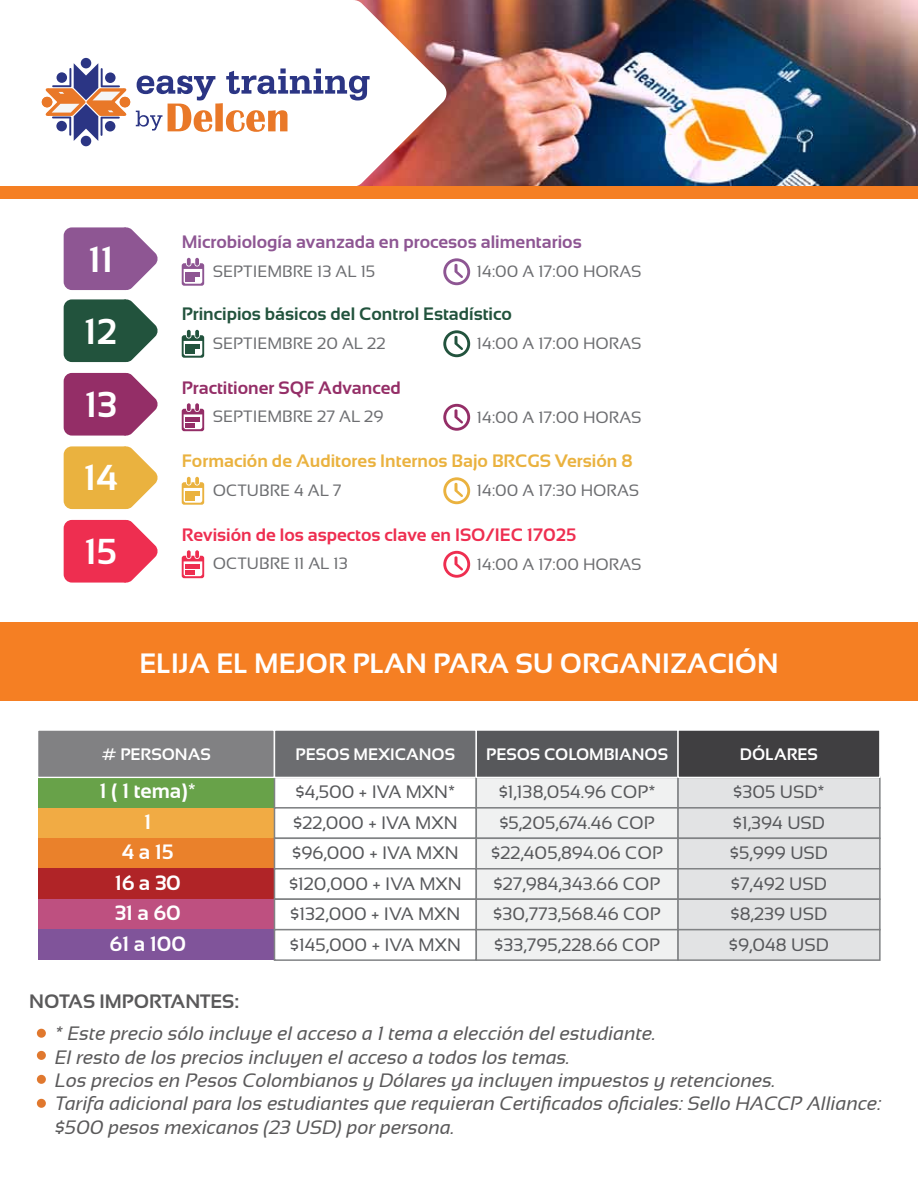
<style>
.page{position:relative;width:918px;height:1188px;background:#fff}
.page>*{position:absolute;margin:0;border:0;box-sizing:border-box;transform-origin:0 0}
.t1{font:700 36px/72.3px "Sansation";color:#fff;text-align:justify}
.t2{font:700 28.05px "Sansation";color:#fff}
.t3{font:700 20.7px/30.5px "Sansation";color:#fff;text-align:center}
.t4{font:italic 19.35px/23.2px "Sansation";color:#5a595a}
.t5{font:700 19.35px "Sansation";color:#5a595a}
.t6{font:18px/30.5px "Sansation";color:#57585b;text-align:center}
.t7{font:700 18px "Sansation";color:#eab23f}
.t8{font:700 18px "Sansation";color:#8e5693}
.t9{font:700 18px "Sansation";color:#ee2e50}
.t10{font:700 18px "Sansation";color:#22533d}
.t11{font:700 18px "Sansation";color:#942e67}
.t12{font:700 16.65px "Sansation";color:#fff}
.t13{font:16.5px "Sansation";color:#6d6e71}
</style>
<div class="page">
<img style="left:448px;top:0;width:470px;height:186px">
<svg style="left:41px;top:0;width:407px;height:186px"></svg>
<div style="left:42px;top:97px;width:10px;height:10px;background:#e97828;border-radius:50%"></div>
<div style="left:0;top:186px;width:918px;height:13px;background:#f57f23"></div>
<div style="left:38px;top:777px;width:236px;height:31px;background:#68a249"></div>
<div style="left:38px;top:808px;width:236px;height:30px;background:#f1ab44"></div>
<div style="left:38px;top:838px;width:236px;height:31px;background:#ea812b"></div>
<div style="left:38px;top:869px;width:236px;height:30px;background:#b02427"></div>
<div style="left:38px;top:899px;width:236px;height:31px;background:#be5080"></div>
<div style="left:38px;top:930px;width:236px;height:30px;background:#80549a"></div>
<div style="left:274px;top:807px;width:203px;height:32px;background:#fff;border:2px solid #808284"></div>
<div style="left:274px;top:838px;width:203px;height:32px;background:#fff;border:2px solid #808284"></div>
<div style="left:274px;top:868px;width:203px;height:32px;background:#fff;border:2px solid #808284"></div>
<div style="left:274px;top:898px;width:203px;height:32px;background:#fff;border:2px solid #808284"></div>
<div style="left:274px;top:929px;width:203px;height:32px;background:#fff;border:2px solid #808284"></div>
<div style="left:274px;top:729px;width:203px;height:49px;background:#6c6d70;border:1px solid #fff"></div>
<div style="left:37px;top:729px;width:238px;height:49px;background:#818183;border:1px solid #fff"></div>
<div style="left:476px;top:777px;width:203px;height:32px;background:#f0f1f1"></div>
<div style="left:476px;top:807px;width:203px;height:32px;background:#f0f1f1;border:2px solid #808284"></div>
<div style="left:476px;top:838px;width:203px;height:32px;background:#f0f1f1;border:2px solid #808284"></div>
<div style="left:476px;top:868px;width:203px;height:32px;background:#f0f1f1;border:2px solid #808284"></div>
<div style="left:476px;top:898px;width:203px;height:32px;background:#f0f1f1;border:2px solid #808284"></div>
<div style="left:476px;top:929px;width:203px;height:32px;background:#f0f1f1;border:2px solid #808284"></div>
<div style="left:476px;top:729px;width:203px;height:49px;background:#57585b;border:1px solid #fff"></div>
<div style="left:677px;top:777px;width:204px;height:32px;background:#e2e3e4;border:2px solid #808284"></div>
<div style="left:677px;top:807px;width:204px;height:32px;background:#e2e3e4;border:2px solid #808284"></div>
<div style="left:677px;top:838px;width:204px;height:32px;background:#e2e3e4;border:2px solid #808284"></div>
<div style="left:677px;top:868px;width:204px;height:32px;background:#e2e3e4;border:2px solid #808284"></div>
<div style="left:677px;top:898px;width:204px;height:32px;background:#e2e3e4;border:2px solid #808284"></div>
<div style="left:677px;top:929px;width:204px;height:32px;background:#e2e3e4;border:2px solid #808284"></div>
<div style="left:677px;top:729px;width:204px;height:49px;background:#403f41;border:1px solid #fff"></div>
<svg style="left:64px;top:227px;width:94px;height:63px;background:#9e6ea2"></svg>
<svg style="left:443px;top:258px;width:27px;height:27px"></svg>
<svg style="left:182px;top:258px;width:22px;height:28px"></svg>
<svg style="left:64px;top:299px;width:94px;height:64px;background:#456e5c"></svg>
<svg style="left:443px;top:330px;width:27px;height:27px"></svg>
<svg style="left:182px;top:330px;width:22px;height:28px"></svg>
<svg style="left:64px;top:372px;width:94px;height:64px;background:#a54f7f"></svg>
<svg style="left:443px;top:404px;width:27px;height:27px"></svg>
<svg style="left:182px;top:403px;width:22px;height:28px"></svg>
<svg style="left:64px;top:446px;width:94px;height:64px;background:#edbe5d"></svg>
<svg style="left:443px;top:477px;width:27px;height:27px"></svg>
<svg style="left:182px;top:477px;width:22px;height:28px"></svg>
<svg style="left:64px;top:519px;width:94px;height:64px;background:#f04f6c"></svg>
<svg style="left:443px;top:551px;width:27px;height:27px"></svg>
<svg style="left:182px;top:550px;width:22px;height:28px"></svg>
<div style="left:0;top:622px;width:918px;height:78px;background:#f57f23"></div>
<div style="left:37px;top:1029px;width:9px;height:9px;background:#e0782e;border-radius:50%"></div>
<div style="left:37px;top:1051px;width:9px;height:9px;background:#e0782e;border-radius:50%"></div>
<div style="left:37px;top:1075px;width:9px;height:9px;background:#e0782e;border-radius:50%"></div>
<div style="left:37px;top:1099px;width:9px;height:9px;background:#e0782e;border-radius:50%"></div>
<h1 class="t1" style="left:84px;top:224px;width:34px">11<br>12<br>13</h1>
<h1 class="t1" style="left:84px;top:442px;width:35px">14</h1>
<h1 class="t1" style="left:85px;top:515px;width:34px">15</h1>
<p class="t8" style="left:182px;top:232px;width:401px">Microbiología avanzada en procesos alimentarios</p>
<p class="t13" style="left:213px;top:262px;width:164px">SEPTIEMBRE 13 AL 15</p>
<p class="t13" style="left:477px;top:262px;width:166px">14:00 A 17:00 HORAS</p>
<p class="t10" style="left:182px;top:304px;width:332px">Principios básicos del Control Estadístico</p>
<p class="t13" style="left:213px;top:334px;width:174px">SEPTIEMBRE 20 AL 22</p>
<p class="t13" style="left:477px;top:334px;width:166px">14:00 A 17:00 HORAS</p>
<p class="t11" style="left:182px;top:377px;width:221px">Practitioner SQF Advanced</p>
<p class="t13" style="left:213px;top:408px;width:172px">SEPTIEMBRE 27 AL 29</p>
<p class="t13" style="left:477px;top:408px;width:166px">14:00 A 17:00 HORAS</p>
<p class="t7" style="left:182px;top:451px;width:452px">Formación de Auditores Internos Bajo BRCGS Versión 8</p>
<p class="t13" style="left:213px;top:481px;width:130px">OCTUBRE 4 AL 7</p>
<p class="t13" style="left:477px;top:481px;width:164px">14:00 A 17:30 HORAS</p>
<p class="t9" style="left:182px;top:524px;width:396px">Revisión de los aspectos clave en ISO/IEC 17025</p>
<p class="t13" style="left:213px;top:555px;width:137px">OCTUBRE 11 AL 13</p>
<p class="t13" style="left:477px;top:555px;width:166px">14:00 A 17:00 HORAS</p>
<h2 class="t2" style="left:139px;top:648px;width:641px">ELIJA EL MEJOR PLAN PARA SU ORGANIZACIÓN</h2>
<p class="t12" style="left:101px;top:745px;width:111px"># PERSONAS</p>
<p class="t12" style="left:740px;top:745px;width:79px">DÓLARES</p>
<p class="t12" style="left:296px;top:745px;width:161px">PESOS MEXICANOS</p>
<p class="t12" style="left:486px;top:745px;width:183px">PESOS COLOMBIANOS</p>
<p class="t3" style="left:99px;top:776px;width:98px">1 ( 1 tema)*<br>1<br>4 a 15<br>16 a 30<br>31 a 60<br>61 a 100</p>
<p class="t6" style="left:289px;top:777px;width:174px">$4,500 + IVA MXN* $22,000 + IVA MXN $96,000 + IVA MXN $120,000 + IVA MXN $132,000 + IVA MXN $145,000 + IVA MXN</p>
<p class="t5" style="left:29px;top:990px;width:211px">NOTAS IMPORTANTES:</p>
<p class="t6" style="left:491px;top:777px;width:174px">$1,138,054.96 COP* $5,205,674.46 COP $22,405,894.06 COP $27,984,343.66 COP $30,773,568.46 COP $33,795,228.66 COP</p>
<p class="t6" style="left:729px;top:777px;width:102px;text-align:left">$305 USD* $1,394 USD $5,999 USD $7,492 USD $8,239 USD $9,048 USD</p>
<p class="t4" style="left:55px;top:1022px;width:828px">* Este precio sólo incluye el acceso a 1 tema a elección del estudiante.<br>El resto de los precios incluyen el acceso a todos los temas.<br>Los precios en Pesos Colombianos y Dólares ya incluyen impuestos y retenciones.<br>Tarifa adicional para los estudiantes que requieran Certificados oficiales: Sello HACCP Alliance: $500 pesos mexicanos (23 USD) por persona.</p>
</div>
